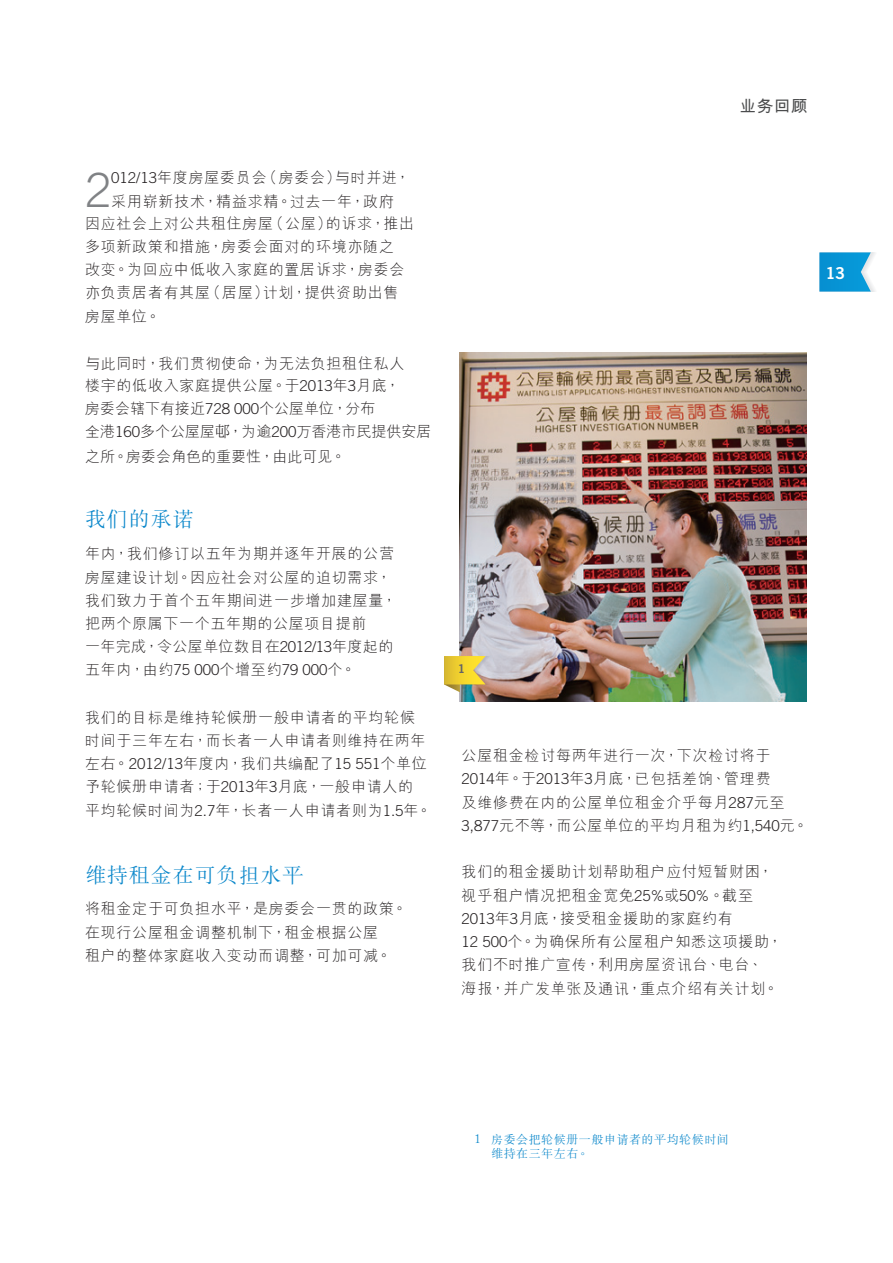
<style>
.page{position:relative;width:893px;height:1263px;background:#fff}
.page>*{position:absolute;margin:0;border:0;box-sizing:border-box;transform-origin:0 0}
.Body_Text{font:300 47.25px "Trade Gothic LT Std";color:#808285}
.Body_Text-2{font:300 21px "M Sung HKS";letter-spacing:.045em;color:#0c88cb}
.t1{font:700 16.5px "M Hei HKS";color:#4b4c4d}
.t2{font:16.5px "Trade Gothic LT Std Bd 2";color:#fff}
.Body_Text-3{font:300 15px/23.2px "M Hei HKS";letter-spacing:.05em;color:#231f20}
.Body_Text-4{font:300 15px/23.2px "M Hei HKS";color:#231f20}
.t3{font:300 12px/14.2px "M Sung HKS";letter-spacing:.045em;color:#0c88cb}
.t4{font:12px "Trade Gothic LT Std Bd 2";color:#636366}
.s1{font-family:"Trade Gothic LT Std"}
.s2{font-family:"Adobe Ming Std"}
.s3{font-family:"Else NPL Std"}
</style>
<div class="page">
<svg style="left:819px;top:252px;width:56px;height:40px;background:#32a6da"></svg>
<img style="left:460px;top:353px;width:346px;height:349px">
<svg style="left:444px;top:656px;width:46px;height:36px;background:#d7c15b"></svg>
<p class="Body_Text" style="left:85px;top:162px;width:28px">2</p>
<p class="Body_Text-3" style="left:111px;top:166px;width:300px"><span class="s1">012/13</span>年度房屋委員會（房委會）與時並進，採用嶄新技術，精益求精。過去一年，政府</p>
<p class="Body_Text-3" style="left:85px;top:211px;width:331px">因應社會上對公共租住房屋（公屋）的訴求，推出多項新政策和措施，房委會面對的環境亦隨之<br>改變。為回應中低收入家庭的置居訴求，房委會亦負責居者有其屋（居屋）計劃，提供資助出售房屋單位。</p>
<p class="Body_Text-4" style="left:85px;top:351px;width:348px">與此同時，我們貫徹使命，為無法負擔租住私人<br>樓宇的低收入家庭提供公屋。於<span class="s1">2013</span>年<span class="s1">3</span>月底，<br>房委會轄下有接近<span class="s1">728 000</span>個公屋單位，分布<br>全港<span class="s1">160</span>多個公屋屋<span class="s2">邨</span>，為逾<span class="s1">200</span>萬香港市民提供安居之所。房委會角色的重要性，由此可見。</p>
<p class="Body_Text-2" style="left:85px;top:505px;width:110px">我們的承諾</p>
<p class="Body_Text-3" style="left:85px;top:541px;width:313px">年內，我們修訂以五年為期並逐年開展的公營房屋建設計劃。因應社會對公屋的迫切需求，我們致力於首個五年期間進一步增加建屋量，把兩個原屬下一個五年期的公屋項目提前<br>一年完成，令公屋單位數目在<span class="s1">2012/13</span>年度起的五年內，由約<span class="s1">75 000</span>個增至約<span class="s1">79 000</span>個。</p>
<p class="Body_Text-3" style="left:85px;top:705px;width:348px">我們的目標是維持輪候冊一般申請者的平均輪候時間於三年左右，而長者一人申請者則維持在兩年左右。<span class="s1">2012/13</span>年度內，我們共編配了<span class="s1">15 551</span>個單位予輪候冊申請者；於<span class="s1">2013</span>年<span class="s1">3</span>月底，一般申請人的平均輪候時間為<span class="s1">2.7</span>年，長者一人申請者則為<span class="s1">1.5</span>年。</p>
<p class="Body_Text-2" style="left:85px;top:860px;width:220px">維持租金在可負擔水平</p>
<p class="Body_Text-3" style="left:85px;top:897px;width:324px">將租金定於可負擔水平，是房委會一貫的政策。在現行公屋租金調整機制下，租金根據公屋<br>租戶的整體家庭收入變動而調整，可加可減。</p>
<p class="t1" style="left:740px;top:94px;width:69px">業務回顧</p>
<p class="t2" style="left:825px;top:263px;width:21px">13</p>
<p class="t4" style="left:458px;top:662px;width:9px">1</p>
<p class="Body_Text-3" style="left:462px;top:743px;width:348px">公屋租金檢討每兩年進行一次，下次檢討將於<br><span class="s1">2014</span>年。於<span class="s1">2013</span>年<span class="s1">3</span>月底，已包括差餉、管理費<br>及維修費在內的公屋單位租金介乎每月<span class="s1">287</span>元至<br><span class="s1">3,877</span>元不等，而公屋單位的平均月租為約<span class="s1">1,540</span>元。</p>
<p class="Body_Text-3" style="left:462px;top:860px;width:322px">我們的租金援助計劃幫助租戶應付短暫財困，視乎租戶情況把租金寬免<span class="s1">25%</span>或<span class="s1">50%</span>。截至<br><span class="s1">2013</span>年<span class="s1">3</span>月底，接受租金援助的家庭約有<br><span class="s1">12 500</span>個。為確保所有公屋租戶知悉這項援助，我們不時推廣宣傳，利用房屋資訊台、電台、<br>海報，並廣發單張及通訊，重點介紹有關計劃。</p>
<p class="t3" style="left:491px;top:1131px;width:239px;text-indent:-17px"><span class="s3">1</span> 房委會把輪候冊一般申請者的平均輪候時間維持在三年左右。</p>
</div>
